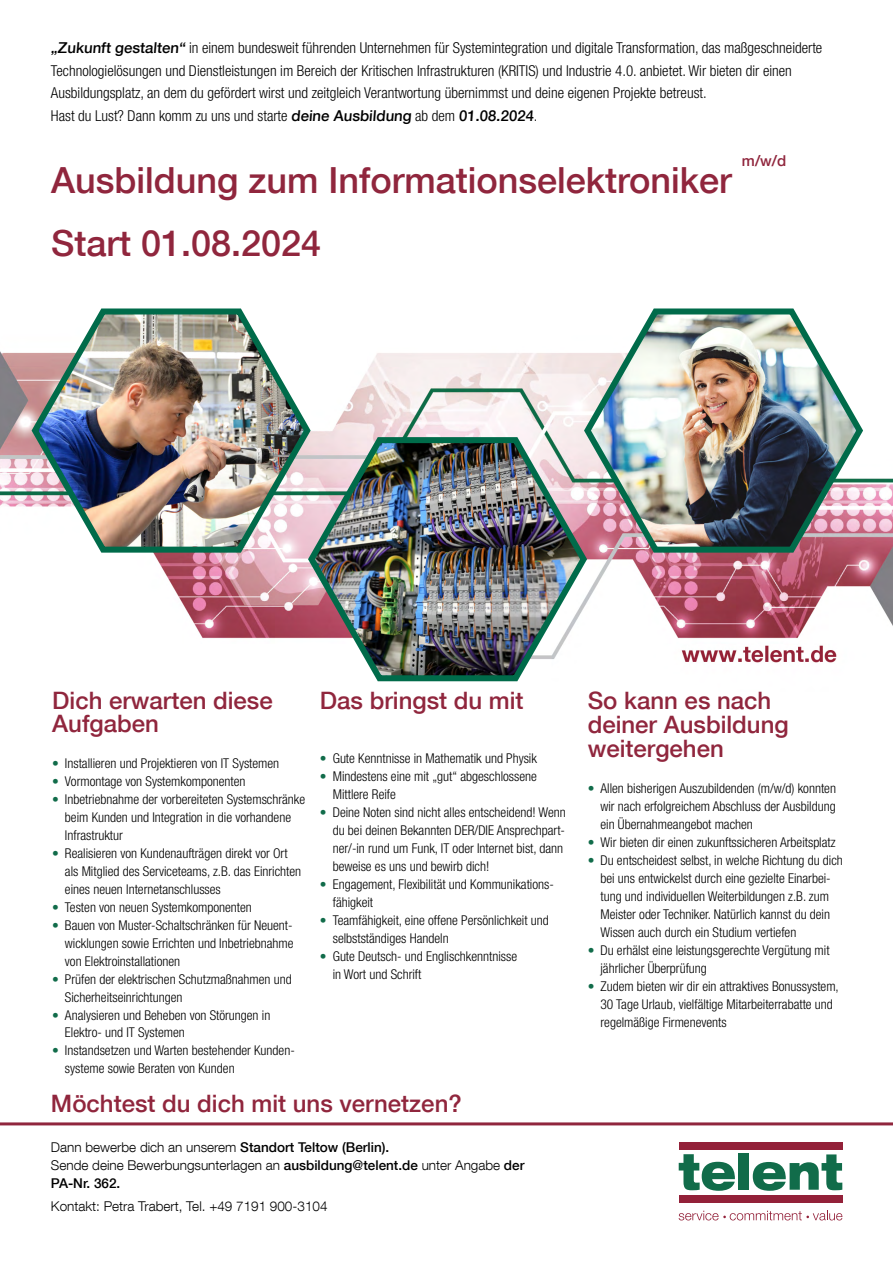
<style>
.page{position:relative;width:893px;height:1263px;background:#fff}
.page>*{position:absolute;margin:0;border:0;box-sizing:border-box;transform-origin:0 0}
.t1{font:500 36px "Helvetica Neue LT Com";color:#90263d}
.t2{font:500 24px/24px "Helvetica Neue LT Com";color:#90263d}
.t3{font:300 condensed 15px/22.5px "Helvetica Neue LT Com";color:#000}
.t4{font:500 15px "Helvetica Neue LT Com";color:#90263d}
.t5{font:300 condensed 13.5px/18px "Helvetica Neue LT Com";color:#000}
.t6{font:300 13.5px/18px "Helvetica Neue LT Com";color:#000}
.s1{font-weight:500;font-stretch:normal}
.s2{font-stretch:normal;color:#116c4a}
.s3{font-weight:500}
</style>
<div class="page">
<img style="left:0;top:351px;width:893px;height:312px">
<svg style="left:679px;top:1154px;width:56px;height:37px"></svg>
<div style="left:739px;top:1153px;width:10px;height:37px;background:#116c4a"></div>
<svg style="left:753px;top:1154px;width:89px;height:37px"></svg>
<div style="left:679px;top:1195px;width:163px;height:7px;background:#932139"></div>
<div style="left:679px;top:1143px;width:163px;height:7px;background:#932139"></div>
<svg style="left:679px;top:1211px;width:163px;height:9px"></svg>
<hr style="left:0;top:1122px;width:893px;height:3px;background:#90263d">
<img style="left:581px;top:308px;width:285px;height:248px">
<img style="left:305px;top:432px;width:285px;height:250px">
<img style="left:28px;top:308px;width:286px;height:248px">
<p class="t3" style="left:51px;top:37px;width:773px"><span class="s1">„Zukunft gestalten“</span> in einem bundesweit führenden Unternehmen für Systemintegration und digitale Transformation, das maßgeschneiderte Technologielösungen und Dienstleistungen im Bereich der Kritischen Infrastrukturen (KRITIS) und Industrie 4.0. anbietet. Wir bieten dir einen Ausbildungsplatz, an dem du gefördert wirst und zeitgleich Verantwortung übernimmst und deine eigenen Projekte betreust.<br>Hast du Lust? Dann komm zu uns und starte <span class="s1">deine Ausbildung</span> ab dem <span class="s1">01.08.2024</span>.</p>
<h1 class="t1" style="left:51px;top:158px;width:682px">Ausbildung zum Informationselektroniker</h1>
<p class="t4" style="left:742px;top:152px;width:46px">m/w/d</p>
<h1 class="t1" style="left:51px;top:221px;width:272px">Start 01.08.2024</h1>
<h2 class="t2" style="left:52px;top:689px;width:222px;line-height:22.5px">Dich erwarten diese<br>Aufgaben</h2>
<p class="t5" style="left:52px;top:754px;width:229px"><span class="s2">•</span> Installieren und Projektieren von IT Systemen</p>
<p class="t5" style="left:52px;top:772px;width:195px"><span class="s2">•</span> Vormontage von Systemkomponenten</p>
<p class="t5" style="left:65px;top:790px;width:242px;text-indent:-13px"><span class="s2">•</span> Inbetriebnahme der vorbereiteten Systemschränke beim Kunden und Integration in die vorhandene<br>Infrastruktur</p>
<p class="t5" style="left:65px;top:844px;width:238px;text-indent:-13px"><span class="s2">•</span> Realisieren von Kundenaufträgen direkt vor Ort als Mitglied des Serviceteams, z.B. das Einrichten eines neuen Internetanschlusses</p>
<p class="t5" style="left:52px;top:898px;width:201px"><span class="s2">•</span> Testen von neuen Systemkomponenten</p>
<p class="t5" style="left:65px;top:916px;width:230px;text-align:justify;text-indent:-13px"><span class="s2">•</span> Bauen von Muster-Schaltschränken für Neuent&shy;wicklungen sowie Errichten und Inbetriebnahme von Elektroinstallationen</p>
<p class="t5" style="left:65px;top:970px;width:228px;text-indent:-13px"><span class="s2">•</span> Prüfen der elektrischen Schutzmaßnahmen und<br>Sicherheitseinrichtungen</p>
<p class="t5" style="left:65px;top:1006px;width:207px;text-indent:-13px"><span class="s2">•</span> Analysieren und Beheben von Störungen in<br>Elektro- und IT Systemen</p>
<p class="t5" style="left:65px;top:1042px;width:231px;text-indent:-13px"><span class="s2">•</span> Instandsetzen und Warten bestehender Kunden&shy;systeme sowie Beraten von Kunden</p>
<h2 class="t2" style="left:320px;top:688px;width:205px">Das bringst du mit</h2>
<p class="t5" style="left:320px;top:749px;width:218px"><span class="s2">•</span> Gute Kenntnisse in Mathematik und Physik</p>
<p class="t5" style="left:333px;top:767px;width:206px;text-indent:-13px"><span class="s2">•</span> Mindestens eine mit „gut“ abgeschlossene<br>Mittlere Reife</p>
<p class="t5" style="left:333px;top:803px;width:235px;text-indent:-13px"><span class="s2">•</span> Deine Noten sind nicht alles entscheidend! Wenn du bei deinen Bekannten DER/DIE Ansprechpart&shy;ner/-in rund um Funk, IT oder Internet bist, dann beweise es uns und bewirb dich!</p>
<p class="t5" style="left:333px;top:875px;width:223px;text-indent:-13px"><span class="s2">•</span> Engagement, Flexibilität und Kommunikations&shy;fähigkeit</p>
<p class="t5" style="left:333px;top:911px;width:218px;text-indent:-13px"><span class="s2">•</span> Teamfähigkeit, eine offene Persönlichkeit und selbstständiges Handeln</p>
<p class="t5" style="left:333px;top:947px;width:186px;text-indent:-13px"><span class="s2">•</span> Gute Deutsch- und Englischkenntnisse in Wort und Schrift</p>
<h2 class="t2" style="left:51px;top:1091px;width:412px">Möchtest du dich mit uns vernetzen?</h2>
<p class="t6" style="left:51px;top:1138px;width:475px">Dann bewerbe dich an unserem <span class="s3">Standort Teltow (Berlin).<br></span>Sende deine Bewerbungsunterlagen an <span class="s3">ausbildung@telent.de</span> unter Angabe <span class="s3">der<br>PA-Nr. 362.</span></p>
<p class="t6" style="left:51px;top:1196px;width:278px">Kontakt: Petra Trabert, Tel. +49 7191 900-3104</p>
<h2 class="t2" style="left:588px;top:688px;width:202px">So kann es nach deiner Ausbildung weitergehen</h2>
<p class="t5" style="left:600px;top:779px;width:237px;text-align:justify;text-indent:-13px"><span class="s2">•</span> Allen bisherigen Auszubildenden (m/w/d) konnten wir nach erfolgreichem Abschluss der Ausbildung ein Übernahmeangebot machen</p>
<p class="t5" style="left:588px;top:833px;width:249px"><span class="s2">•</span> Wir bieten dir einen zukunftssicheren Arbeitsplatz</p>
<p class="t5" style="left:600px;top:851px;width:244px;text-indent:-13px"><span class="s2">•</span> Du entscheidest selbst, in welche Richtung du dich bei uns entwickelst durch eine gezielte Einarbei&shy;tung und individuellen Weiterbildungen z.B. zum Meister oder Techniker. Natürlich kannst du dein Wissen auch durch ein Studium vertiefen</p>
<p class="t5" style="left:600px;top:941px;width:231px;text-indent:-13px"><span class="s2">•</span> Du erhälst eine leistungsgerechte Vergütung mit jährlicher Überprüfung</p>
<p class="t5" style="left:600px;top:977px;width:240px;text-indent:-13px"><span class="s2">•</span> Zudem bieten wir dir ein attraktives Bonussystem,<br>30 Tage Urlaub, vielfältige Mitarbeiterrabatte und regelmäßige Firmenevents</p>
</div>
